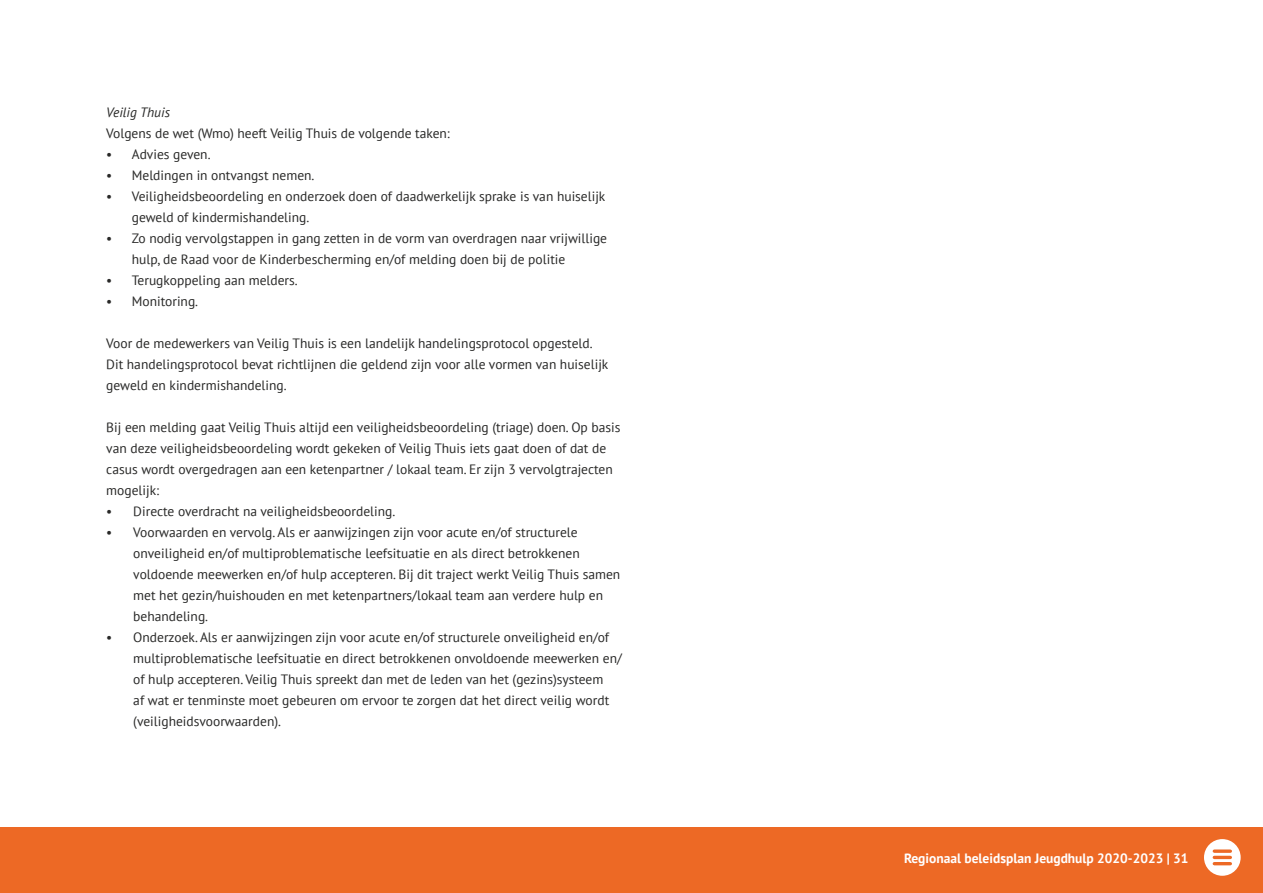
<style>
.page{position:relative;width:1263px;height:893px;background:#fff}
.page>*{position:absolute;margin:0;border:0;box-sizing:border-box;transform-origin:0 0}
.t1{font:13.5px/21px "PT Sans";color:#282827}
.t2{font:700 13.5px "PT Sans";color:#fff}
.t3{font:italic 13.5px "PT Sans";color:#282827}
</style>
<div class="page">
<div style="left:0;top:827px;width:1263px;height:66px;background:#ed6925"></div>
<svg style="left:1204px;top:839px;width:37px;height:37px"></svg>
<svg style="left:1214px;top:849px;width:16px;height:4px"></svg>
<hr style="left:1214px;top:856px;width:16px;height:3px;background:#ed6925">
<hr style="left:1214px;top:862px;width:16px;height:3px;background:#ed6925">
<p class="t3" style="left:106px;top:104px;width:65px">Veilig Thuis</p>
<p class="t1" style="left:106px;top:122px;width:345px">Volgens de wet (Wmo) heeft Veilig Thuis de volgende taken:</p>
<p class="t1" style="left:106px;top:143px;width:106px">• Advies geven.</p>
<p class="t1" style="left:106px;top:164px;width:210px">• Meldingen in ontvangst nemen.</p>
<p class="t1" style="left:132px;top:185px;width:475px;text-indent:-26px">• Veiligheidsbeoordeling en onderzoek doen of daadwerkelijk sprake is van huiselijk geweld of kindermishandeling.</p>
<p class="t1" style="left:132px;top:227px;width:477px;text-indent:-26px">• Zo nodig vervolgstappen in gang zetten in de vorm van overdragen naar vrijwillige hulp, de Raad voor de Kinderbescherming en/of melding doen bij de politie</p>
<p class="t1" style="left:106px;top:270px;width:193px">• Terugkoppeling aan melders.</p>
<p class="t1" style="left:106px;top:291px;width:93px">• Monitoring.</p>
<p class="t1" style="left:106px;top:333px;width:504px">Voor de medewerkers van Veilig Thuis is een landelijk handelingsprotocol opgesteld.<br>Dit handelingsprotocol bevat richtlijnen die geldend zijn voor alle vormen van huiselijk geweld en kindermishandeling.</p>
<p class="t1" style="left:106px;top:417px;width:516px">Bij een melding gaat Veilig Thuis altijd een veiligheidsbeoordeling (triage) doen. Op basis van deze veiligheidsbeoordeling wordt gekeken of Veilig Thuis iets gaat doen of dat de casus wordt overgedragen aan een ketenpartner / lokaal team. Er zijn 3 vervolgtrajecten mogelijk:</p>
<p class="t1" style="left:106px;top:501px;width:291px">• Directe overdracht na veiligheidsbeoordeling.</p>
<p class="t1" style="left:133px;top:522px;width:488px;text-indent:-27px">• Voorwaarden en vervolg. Als er aanwijzingen zijn voor acute en/of structurele onveiligheid en/of multiproblematische leefsituatie en als direct betrokkenen voldoende meewerken en/of hulp accepteren. Bij dit traject werkt Veilig Thuis samen met het gezin/huishouden en met ketenpartners/lokaal team aan verdere hulp en behandeling.</p>
<p class="t1" style="left:133px;top:627px;width:490px;text-indent:-27px">• Onderzoek. Als er aanwijzingen zijn voor acute en/of structurele onveiligheid en/of multiproblematische leefsituatie en direct betrokkenen onvoldoende meewerken en/ of hulp accepteren. Veilig Thuis spreekt dan met de leden van het (gezins)systeem<br>af wat er tenminste moet gebeuren om ervoor te zorgen dat het direct veilig wordt (veiligheidsvoorwaarden).</p>
<p class="t2" style="left:904px;top:849px;width:286px">Regionaal beleidsplan Jeugdhulp 2020-2023 | 31</p>
</div>
